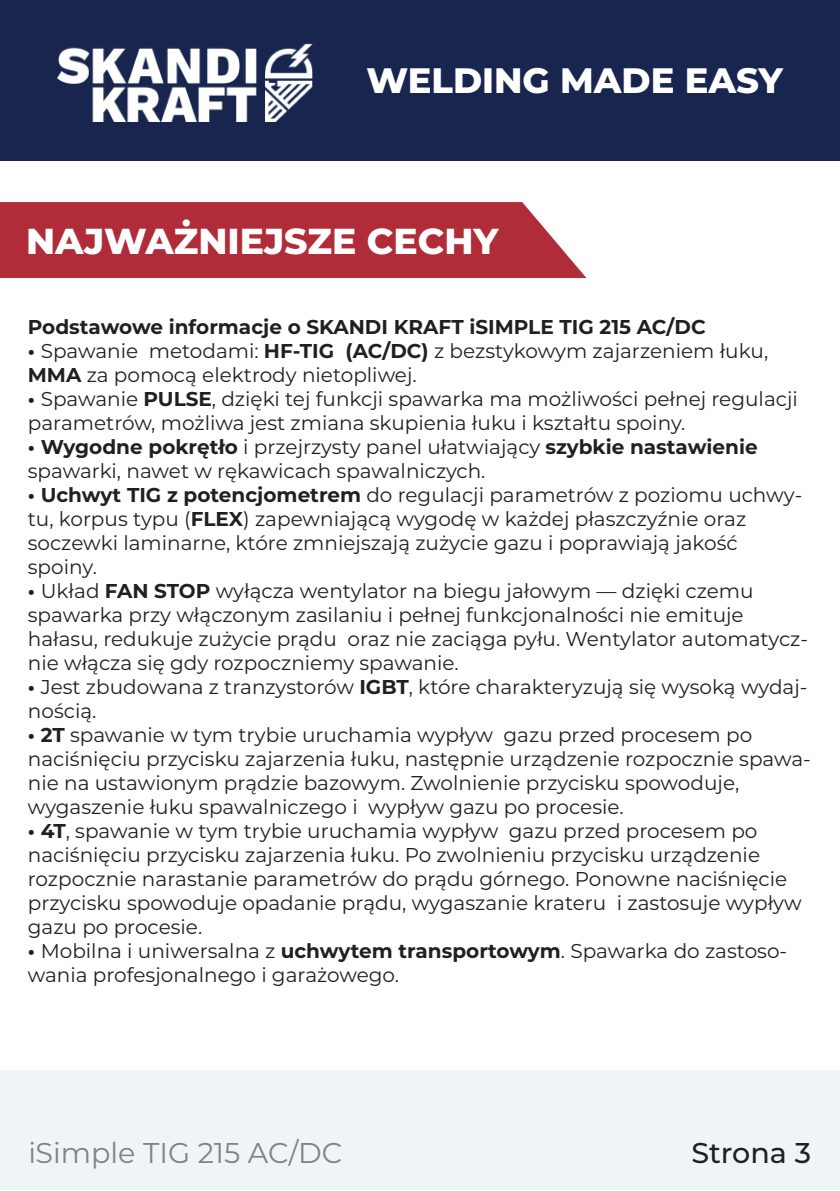
<style>
.page{position:relative;width:840px;height:1191px;background:#fff}
.page>*{position:absolute;margin:0;border:0;box-sizing:border-box;transform-origin:0 0}
.t1{font:800 36px "Montserrat";color:#fff}
.t2{font:800 35.2px "Montserrat";color:#fff}
.t3{font:28.6px "Montserrat";color:#808285}
.t4{font:500 28.6px "Montserrat";color:#231f20}
.t5{font:20px/24px "Montserrat";color:#231f20}
.t6{font:700 20px "Montserrat";color:#231f20}
.s1{font-weight:700}
</style>
<div class="page">
<div style="left:0;top:0;width:839px;height:161px;background:#18264f"></div>
<img style="left:58px;top:43px;width:255px;height:78px">
<div style="left:0;top:1070px;width:839px;height:120px;background:#eff5f6"></div>
<div style="left:0;top:202px;width:586px;height:76px;background:#b02c39"></div>
<h2 class="t2" style="left:366px;top:57px;width:418px">WELDING MADE EASY</h2>
<h1 class="t1" style="left:26px;top:217px;width:473px">NAJWAŻNIEJSZE CECHY</h1>
<p class="t6" style="left:28px;top:312px;width:679px">Podstawowe informacje o SKANDI KRAFT iSIMPLE TIG 215 AC/DC</p>
<p class="t5" style="left:28px;top:338px;width:741px"><span class="s1">•</span> Spawanie metodami: <span class="s1">HF-TIG (AC/DC)</span> z bezstykowym zajarzeniem łuku,<br><span class="s1">MMA</span> za pomocą elektrody nietopliwej.</p>
<p class="t5" style="left:28px;top:386px;width:771px"><span class="s1">•</span> Spawanie <span class="s1">PULSE</span>, dzięki tej funkcji spawarka ma możliwości pełnej regulacji parametrów, możliwa jest zmiana skupienia łuku i kształtu spoiny.</p>
<p class="t5" style="left:28px;top:434px;width:731px"><span class="s1">• Wygodne pokrętło</span> i przejrzysty panel ułatwiający <span class="s1">szybkie nastawienie </span>spawarki, nawet w rękawicach spawalniczych.</p>
<p class="t5" style="left:28px;top:482px;width:775px"><span class="s1">• Uchwyt TIG z potencjometrem</span> do regulacji parametrów z poziomu uchwy&shy;tu, korpus typu (<span class="s1">FLEX</span>) zapewniającą wygodę w każdej płaszczyźnie oraz soczewki laminarne, które zmniejszają zużycie gazu i poprawiają jakość spoiny.</p>
<p class="t5" style="left:28px;top:578px;width:781px"><span class="s1">•</span> Układ <span class="s1">FAN STOP</span> wyłącza wentylator na biegu jałowym — dzięki czemu spawarka przy włączonym zasilaniu i pełnej funkcjonalności nie emituje hałasu, redukuje zużycie prądu oraz nie zaciąga pyłu. Wentylator automatycz&shy;nie włącza się gdy rozpoczniemy spawanie.</p>
<p class="t5" style="left:28px;top:674px;width:780px"><span class="s1">•</span> Jest zbudowana z tranzystorów <span class="s1">IGBT</span>, które charakteryzują się wysoką wydaj&shy;nością.</p>
<p class="t5" style="left:28px;top:722px;width:784px"><span class="s1">• 2T</span> spawanie w tym trybie uruchamia wypływ gazu przed procesem po naciśnięciu przycisku zajarzenia łuku, następnie urządzenie rozpocznie spawa&shy;nie na ustawionym prądzie bazowym. Zwolnienie przycisku spowoduje, wygaszenie łuku spawalniczego i wypływ gazu po procesie.</p>
<p class="t5" style="left:28px;top:818px;width:774px"><span class="s1">• 4T</span>, spawanie w tym trybie uruchamia wypływ gazu przed procesem po naciśnięciu przycisku zajarzenia łuku. Po zwolnieniu przycisku urządzenie rozpocznie narastanie parametrów do prądu górnego. Ponowne naciśnięcie przycisku spowoduje opadanie prądu, wygaszanie krateru i zastosuje wypływ gazu po procesie.</p>
<p class="t5" style="left:28px;top:938px;width:760px"><span class="s1">•</span> Mobilna i uniwersalna z <span class="s1">uchwytem transportowym</span>. Spawarka do zastoso&shy;wania profesjonalnego i garażowego.</p>
<h3 class="t3" style="left:28px;top:1132px;width:315px">iSimple TIG 215 AC/DC</h3>
<h3 class="t4" style="left:691px;top:1132px;width:121px">Strona 3</h3>
</div>
